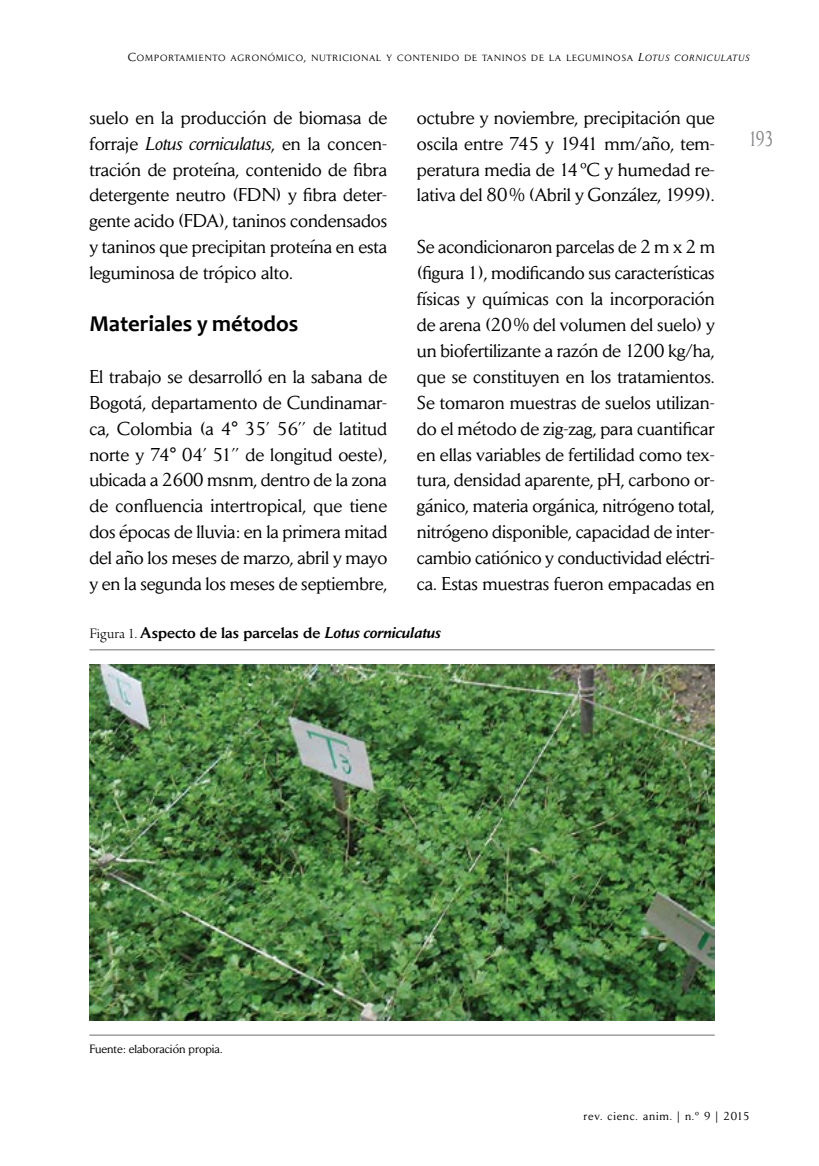
<style>
.page{position:relative;width:819px;height:1166px;background:#fff}
.page>*{position:absolute;margin:0;border:0;box-sizing:border-box;transform-origin:0 0}
._08Tit_1{font:700 22.75px "Candara";color:#000}
.t1{font:21px "Daily News";color:#808285;scale:.75 1}
._01Body{font:18.38px/25.9px "Daily News";letter-spacing:-.005em;color:#000;text-align:justify}
._14Tit_Cuad_Grf{font:500 15.4px "Daily News";color:#000}
._16Fte_Tab{font:11.9px "Daily News";color:#000}
.t2{font:11.38px "Daily News";letter-spacing:.065em;color:#000}
.t3{font:8.92px "Daily News";letter-spacing:.105em;color:#000}
.s1{font-size:11.38px}
.s2{font-style:italic;font-size:11.38px}
.s3{font-style:italic}
.s4{font-family:"Arno Pro Light Display";font-weight:400}
</style>
<div class="page">
<hr style="left:89px;top:649px;width:625px;height:1px;background:#6d6e71">
<hr style="left:89px;top:1035px;width:625px;height:1px;background:#6d6e71">
<img style="left:89px;top:665px;width:625px;height:355px">
<p class="t3" style="left:128px;top:52px;width:623px"><span class="s1">C</span>OMPORTAMIENTO AGRONÓMICO<span class="s1">,</span> NUTRICIONAL Y CONTENIDO DE TANINOS DE LA LEGUMINOSA <span class="s2">L</span><span class="s3">OTUS CORNICULATUS</span></p>
<p class="_01Body" style="left:89px;top:104px;width:299px">suelo en la producción de biomasa de forraje <span class="s3">Lotus corniculatus</span>, en la concen&shy;tración de proteína, contenido de fibra detergente neutro (FDN) y fibra deter&shy;gente acido (FDA), taninos condensados y taninos que precipitan proteína en esta leguminosa de trópico alto.</p>
<p class="_08Tit_1" style="left:89px;top:309px;width:210px">Materiales y métodos</p>
<p class="_01Body" style="left:89px;top:363px;width:299px">El trabajo se desarrolló en la sabana de Bogotá, departamento de Cundinamar&shy;ca, Colombia (a 4° 35’ 56’’ de latitud norte y 74° 04’ 51’’ de longitud oeste), ubicada a 2600 msnm, dentro de la zona de confluencia intertropical, que tiene dos épocas de lluvia: en la primera mitad del año los meses de marzo, abril y mayo y en la segunda los meses de septiembre,</p>
<p class="_01Body" style="left:417px;top:104px;width:299px">octubre y noviembre, precipitación que oscila entre 745 y 1941 mm/año, tem&shy;peratura media de 14ºC y humedad re&shy;lativa del 80% (Abril y González, 1999).</p>
<p class="_01Body" style="left:417px;top:234px;width:299px">Se acondicionaron parcelas de 2 m x 2 m (figura 1), modificando sus características físicas y químicas con la incorporación de arena (20% del volumen del suelo) y un biofertilizante a razón de 1200 kg/ha, que se constituyen en los tratamientos.<br>Se tomaron muestras de suelos utilizan&shy;do el método de zig-zag, para cuantificar en ellas variables de fertilidad como tex&shy;tura, densidad aparente, pH, carbono or&shy;gánico, materia orgánica, nitrógeno total, nitrógeno disponible, capacidad de inter&shy;cambio catiónico y conductividad eléctri&shy;ca. Estas muestras fueron empacadas en</p>
<p class="_14Tit_Cuad_Grf" style="left:89px;top:623px;width:353px"><span class="s4">Figura 1.</span> Aspecto de las parcelas de <span class="s3">Lotus corniculatus</span></p>
<p class="t1" style="left:748px;top:126px;width:35px">193</p>
<p class="_16Fte_Tab" style="left:89px;top:1041px;width:135px">Fuente: elaboración propia.</p>
<p class="t2" style="left:583px;top:1109px;width:167px">rev. cienc. anim. | n.º 9 | 2015</p>
</div>
